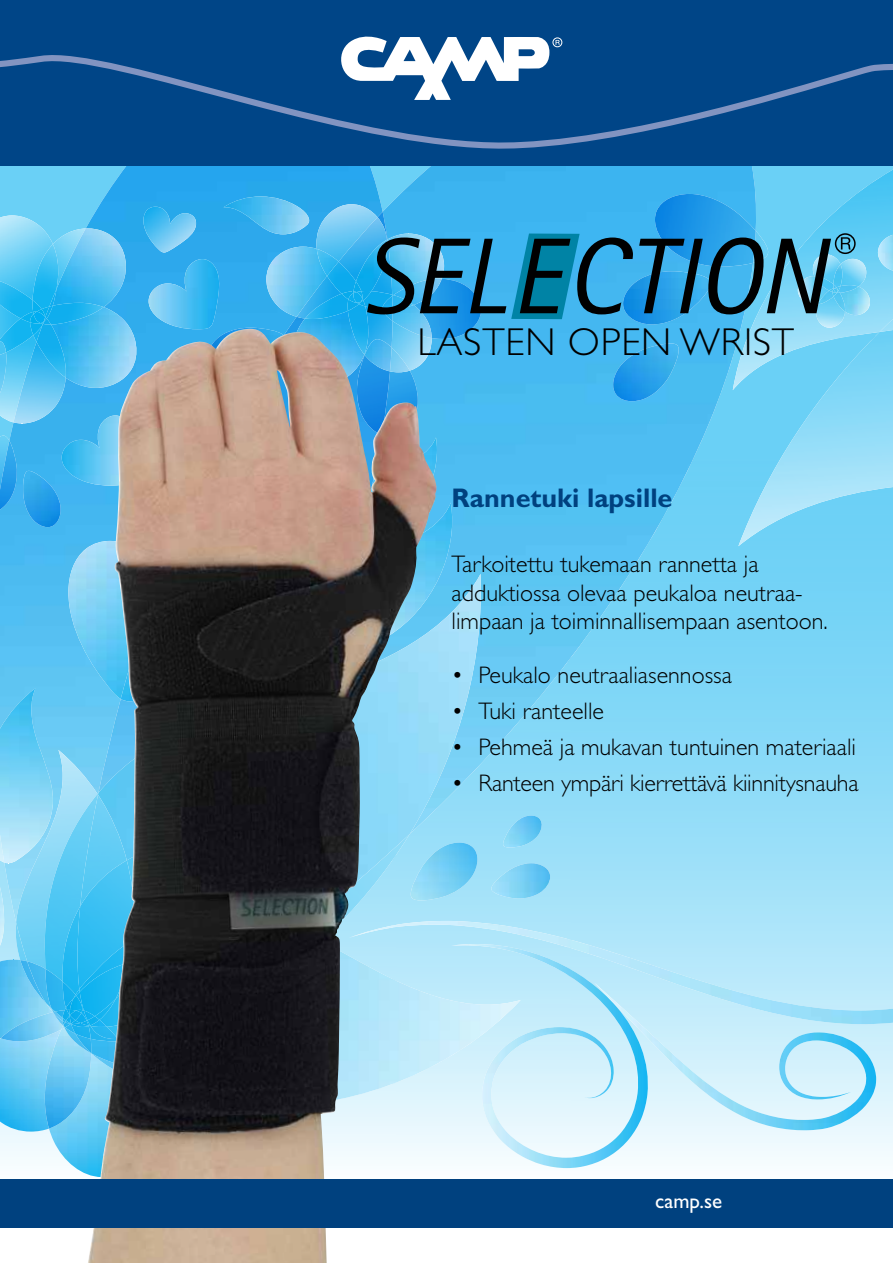
<style>
.page{position:relative;width:893px;height:1263px;background:#fff}
.page>*{position:absolute;margin:0;border:0;box-sizing:border-box;transform-origin:0 0}
.t1{font:300 39px "Gill Sans Std";letter-spacing:.02em;color:#000}
.t2{font:700 27px "Gill Sans Std";color:#00417f}
.t3{font:300 24px/28.8px "Gill Sans Std";color:#000}
.t4{font:21px "Gill Sans Std";color:#fff}
</style>
<div class="page">
<img style="left:0;top:922px;width:42px;height:258px">
<img style="left:571px;top:546px;width:322px;height:634px">
<img style="left:437px;top:834px;width:134px;height:346px">
<img style="left:0;top:166px;width:305px;height:756px">
<img style="left:305px;top:166px;width:452px;height:668px">
<div style="left:98px;top:212px;width:289px;height:117px;background:#2da8ec"></div>
<img style="left:16px;top:750px;width:72px;height:209px">
<img style="left:0;top:887px;width:4px;height:59px">
<img style="left:0;top:688px;width:53px;height:175px">
<img style="left:437px;top:574px;width:44px;height:347px">
<img style="left:45px;top:794px;width:43px;height:175px">
<img style="left:80px;top:795px;width:8px;height:65px">
<img style="left:63px;top:906px;width:14px;height:83px">
<img style="left:77px;top:860px;width:11px;height:129px">
<img style="left:738px;top:390px;width:155px;height:156px">
<img style="left:733px;top:170px;width:160px;height:220px">
<img style="left:879px;top:319px;width:14px;height:13px">
<img style="left:437px;top:502px;width:22px;height:143px">
<img style="left:223px;top:196px;width:86px;height:38px">
<img style="left:79px;top:940px;width:9px;height:49px">
<img style="left:80px;top:963px;width:8px;height:26px">
<img style="left:0;top:959px;width:53px;height:70px">
<img style="left:20px;top:960px;width:26px;height:43px">
<img style="left:27px;top:961px;width:24px;height:47px">
<img style="left:45px;top:969px;width:21px;height:43px">
<img style="left:63px;top:982px;width:13px;height:7px">
<img style="left:0;top:1029px;width:49px;height:102px">
<img style="left:1px;top:1012px;width:45px;height:29px">
<img style="left:49px;top:1128px;width:39px;height:47px">
<img style="left:45px;top:1028px;width:43px;height:100px">
<img style="left:65px;top:1034px;width:10px;height:19px">
<img style="left:75px;top:1039px;width:13px;height:14px">
<img style="left:71px;top:1034px;width:17px;height:5px">
<svg style="left:46px;top:989px;width:42px;height:45px;background:#3bbcf1"></svg>
<img style="left:0;top:509px;width:18px;height:1px">
<img style="left:0;top:436px;width:9px;height:5px">
<img style="left:0;top:441px;width:18px;height:68px">
<img style="left:23px;top:471px;width:39px;height:56px">
<img style="left:437px;top:842px;width:40px;height:58px">
<img style="left:491px;top:863px;width:59px;height:35px">
<img style="left:501px;top:815px;width:42px;height:32px">
<img style="left:655px;top:194px;width:101px;height:43px">
<img style="left:753px;top:231px;width:18px;height:6px">
<img style="left:633px;top:271px;width:78px;height:53px">
<img style="left:679px;top:343px;width:2px;height:58px">
<img style="left:613px;top:343px;width:66px;height:58px">
<img style="left:0;top:215px;width:53px;height:66px">
<img style="left:53px;top:228px;width:73px;height:79px">
<img style="left:33px;top:244px;width:26px;height:59px">
<img style="left:49px;top:289px;width:8px;height:14px">
<img style="left:66px;top:307px;width:74px;height:81px">
<img style="left:53px;top:303px;width:51px;height:22px">
<img style="left:0;top:352px;width:13px;height:70px">
<img style="left:13px;top:342px;width:53px;height:81px">
<img style="left:0;top:359px;width:6px;height:34px">
<img style="left:33px;top:335px;width:3px;height:7px">
<img style="left:36px;top:324px;width:30px;height:54px">
<svg style="left:0;top:352px;width:7px;height:7px"></svg>
<img style="left:0;top:281px;width:33px;height:71px">
<img style="left:0;top:341px;width:6px;height:14px">
<svg style="left:21px;top:300px;width:32px;height:35px"></svg>
<img style="left:877px;top:235px;width:16px;height:36px">
<img style="left:851px;top:259px;width:15px;height:28px">
<img style="left:845px;top:287px;width:26px;height:28px">
<img style="left:851px;top:285px;width:7px;height:8px">
<img style="left:816px;top:314px;width:29px;height:14px">
<img style="left:68px;top:541px;width:20px;height:158px">
<img style="left:149px;top:259px;width:71px;height:70px">
<img style="left:62px;top:415px;width:26px;height:71px">
<img style="left:143px;top:207px;width:53px;height:46px">
<img style="left:316px;top:204px;width:61px;height:45px">
<img style="left:339px;top:217px;width:48px;height:45px">
<img style="left:292px;top:317px;width:49px;height:12px">
<img style="left:266px;top:247px;width:61px;height:70px">
<img style="left:297px;top:276px;width:30px;height:42px">
<img style="left:317px;top:249px;width:22px;height:27px">
<img style="left:327px;top:262px;width:14px;height:32px">
<img style="left:305px;top:294px;width:36px;height:25px">
<img style="left:437px;top:921px;width:456px;height:103px">
<img style="left:451px;top:944px;width:198px;height:224px">
<img style="left:594px;top:982px;width:282px;height:148px">
<div style="left:0;top:0;width:893px;height:166px;background:#004587"></div>
<svg style="left:351px;top:36px;width:209px;height:5px"></svg>
<div style="left:553px;top:38px;width:9px;height:9px;border:1px solid #fff;border-radius:50%"></div>
<svg style="left:0;top:41px;width:893px;height:108px"></svg>
<svg style="left:341px;top:234px;width:292px;height:113px;background:#2c8ebd"></svg>
<svg style="left:639px;top:237px;width:212px;height:77px;background:#3884a9"></svg>
<div style="left:835px;top:233px;width:21px;height:21px;border:2px solid #000;border-radius:50%"></div>
<img style="left:88px;top:329px;width:349px;height:934px">
<div style="left:0;top:1180px;width:893px;height:48px;background:#00417f"></div>
<h1 class="t1" style="left:417px;top:320px;width:378px">LASTEN OPEN WRIST</h1>
<p class="t2" style="left:452px;top:482px;width:222px">Rannetuki lapsille</p>
<p class="t3" style="left:452px;top:550px;width:378px">Tarkoitettu tukemaan rannetta ja adduktiossa olevaa peukaloa neutraa&shy;limpaan ja toiminnallisempaan asentoon.</p>
<p class="t3" style="left:452px;top:661px;width:282px">• Peukalo neutraaliasennossa</p>
<p class="t3" style="left:452px;top:697px;width:154px">• Tuki ranteelle</p>
<p class="t3" style="left:452px;top:733px;width:406px">• Pehmeä ja mukavan tuntuinen materiaali</p>
<p class="t3" style="left:452px;top:769px;width:409px">• Ranteen ympäri kierrettävä kiinnitysnauha</p>
<p class="t4" style="left:655px;top:1189px;width:68px">camp.se</p>
</div>
